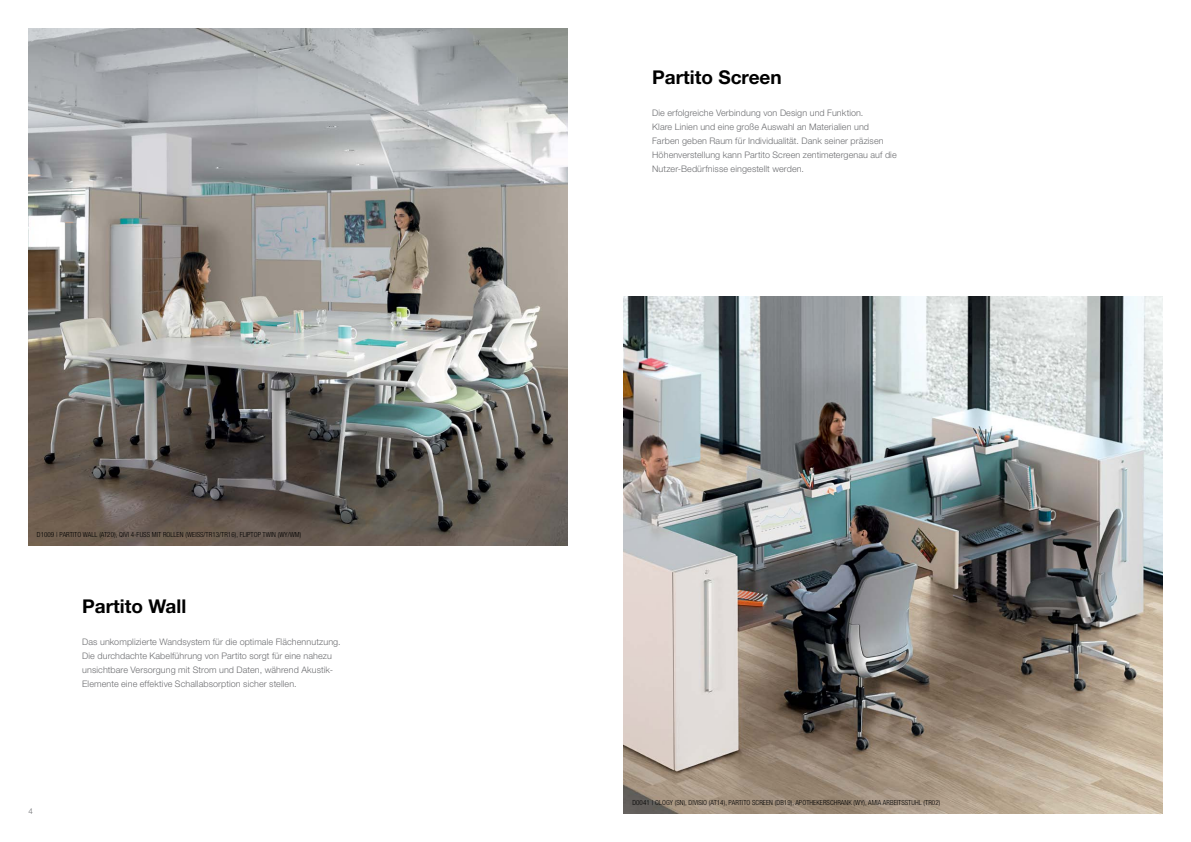
<style>
.page{position:relative;width:1191px;height:842px;background:#fff}
.page>*{position:absolute;margin:0;border:0;box-sizing:border-box;transform-origin:0 0}
.t1{font:700 19px "Helvetica Neue LT Pro";color:#000}
.t2{font:300 9px/14px "Helvetica Neue LT Pro";letter-spacing:.01em;color:#6d6e71}
.t3{font:300 8px "Helvetica Neue LT Pro";color:#6d6e71}
.t4{font:300 condensed 7px "Helvetica Neue LT Pro";letter-spacing:.01em;color:#000}
</style>
<div class="page">
<img style="left:28px;top:28px;width:539px;height:518px">
<img style="left:624px;top:296px;width:538px;height:518px">
<p class="t4" style="left:37px;top:531px;width:266px">D1009 | PARTITO WALL (AT20), QIVI 4-FUSS MIT ROLLEN (WEISS/TR13/TR16), FLIPTOP TWIN (WY/WM)</p>
<p class="t3" style="left:28px;top:806px;width:6px">4</p>
<h1 class="t1" style="left:82px;top:594px;width:106px">Partito Wall</h1>
<p class="t2" style="left:82px;top:634px;width:260px">Das unkomplizierte Wandsystem für die optimale Flächennutzung.<br>Die durchdachte Kabelführung von Partito sorgt für eine nahezu unsichtbare Versorgung mit Strom und Daten, während Akustik-Elemente eine effektive Schallabsorption sicher stellen.</p>
<h1 class="t1" style="left:652px;top:65px;width:131px">Partito Screen</h1>
<p class="t2" style="left:652px;top:105px;width:246px">Die erfolgreiche Verbindung von Design und Funktion.<br>Klare Linien und eine große Auswahl an Materialien und Farben geben Raum für Individualität. Dank seiner präzisen Höhenverstellung kann Partito Screen zentimetergenau auf die Nutzer-Bedürfnisse eingestellt werden.</p>
<p class="t4" style="left:632px;top:799px;width:309px">D0041 | OLOGY (SN), DIVISIO (AT14), PARTITO SCREEN (DB19), APOTHEKERSCHRANK (WY), AMIA ARBEITSSTUHL (TR02)</p>
</div>
